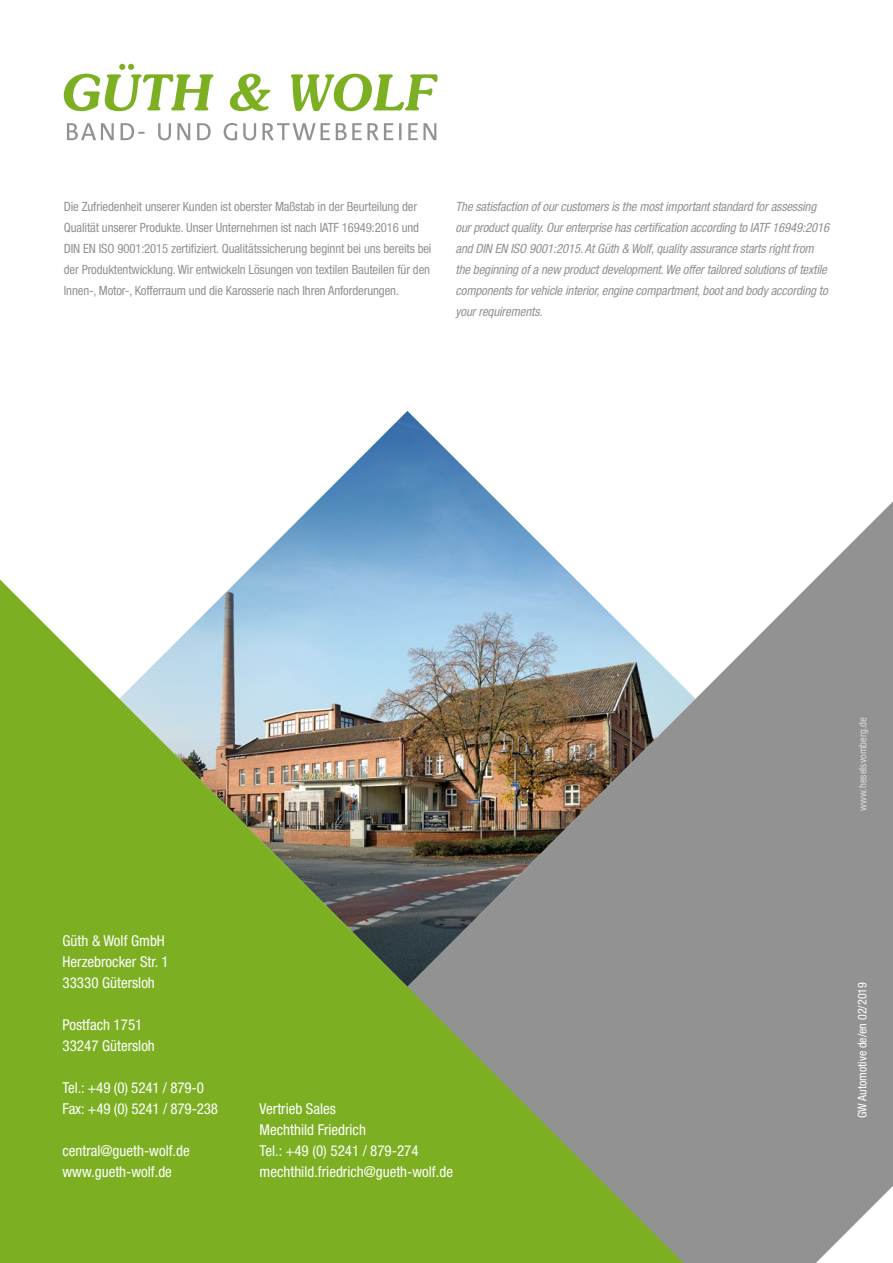
<style>
.page{position:relative;width:893px;height:1263px;background:#fff}
.page>*{position:absolute;margin:0;border:0;box-sizing:border-box;transform-origin:0 0}
.t1{font:condensed 15px/21px "Helvetica Neue LT Std";color:#fff}
.t2{font:italic condensed 12.75px/21px "Helvetica Neue LT Std";letter-spacing:-.01em;color:#929292}
.t3{font:condensed 12.75px/21px "Helvetica Neue LT Std";letter-spacing:-.01em;color:#929292}
.t4{font:condensed 12px "Helvetica Neue LT Std";color:#fff}
.t5{font:condensed 10.5px "Helvetica Neue LT Std";color:#dadada}
</style>
<div class="page">
<img style="left:317px;top:411px;width:181px;height:90px">
<svg style="left:239px;top:501px;width:654px;height:762px;fill:#929292"></svg>
<img style="left:0;top:579px;width:683px;height:684px">
<svg style="left:230px;top:74px;width:40px;height:37px"></svg>
<svg style="left:291px;top:74px;width:147px;height:37px"></svg>
<svg style="left:64px;top:64px;width:149px;height:47px"></svg>
<svg style="left:67px;top:123px;width:369px;height:17px"></svg>
<p class="t3" style="left:64px;top:196px;width:369px">Die Zufriedenheit unserer Kunden ist oberster Maßstab in der Beurteilung der Qualität unserer Produkte. Unser Unternehmen ist nach IATF 16949:2016 und DIN EN ISO 9001:2015 zertifiziert. Qualitätssicherung beginnt bei uns bereits bei der Produktentwicklung. Wir entwickeln Lösungen von textilen Bauteilen für den Innen-, Motor-, Kofferraum und die Karosserie nach Ihren Anforderungen.</p>
<p class="t2" style="left:455px;top:196px;width:375px">The satisfaction of our customers is the most important standard for assessing our product quality. Our enterprise has certification according to IATF 16949:2016 and DIN EN ISO 9001:2015. At Güth &amp; Wolf, quality assurance starts right from the beginning of a new product development. We offer tailored solutions of textile components for vehicle interior, engine compartment, boot and body according to your requirements.</p>
<p class="t1" style="left:63px;top:930px;width:108px">Güth &amp; Wolf GmbH<br>Herzebrocker Str. 1<br>33330 Gütersloh</p>
<p class="t1" style="left:63px;top:1014px;width:94px">Postfach 1751<br>33247 Gütersloh</p>
<p class="t1" style="left:63px;top:1077px;width:157px">Tel.: +49 (0) 5241 / 879-0<br>Fax: +49 (0) 5241 / 879-238</p>
<p class="t1" style="left:63px;top:1140px;width:129px">central@gueth-wolf.de www.gueth-wolf.de</p>
<p class="t1" style="left:260px;top:1098px;width:195px">Vertrieb Sales<br>Mechthild Friedrich<br>Tel.: +49 (0) 5241 / 879-274 mechthild.friedrich@gueth-wolf.de</p>
<p class="t5" style="left:857px;top:811px;width:95px;rotate:-90deg">www.heselsvomberg.de</p>
<p class="t4" style="left:855px;top:1118px;width:138px;rotate:-90deg">GW Automotive de/en 02/2019</p>
</div>
